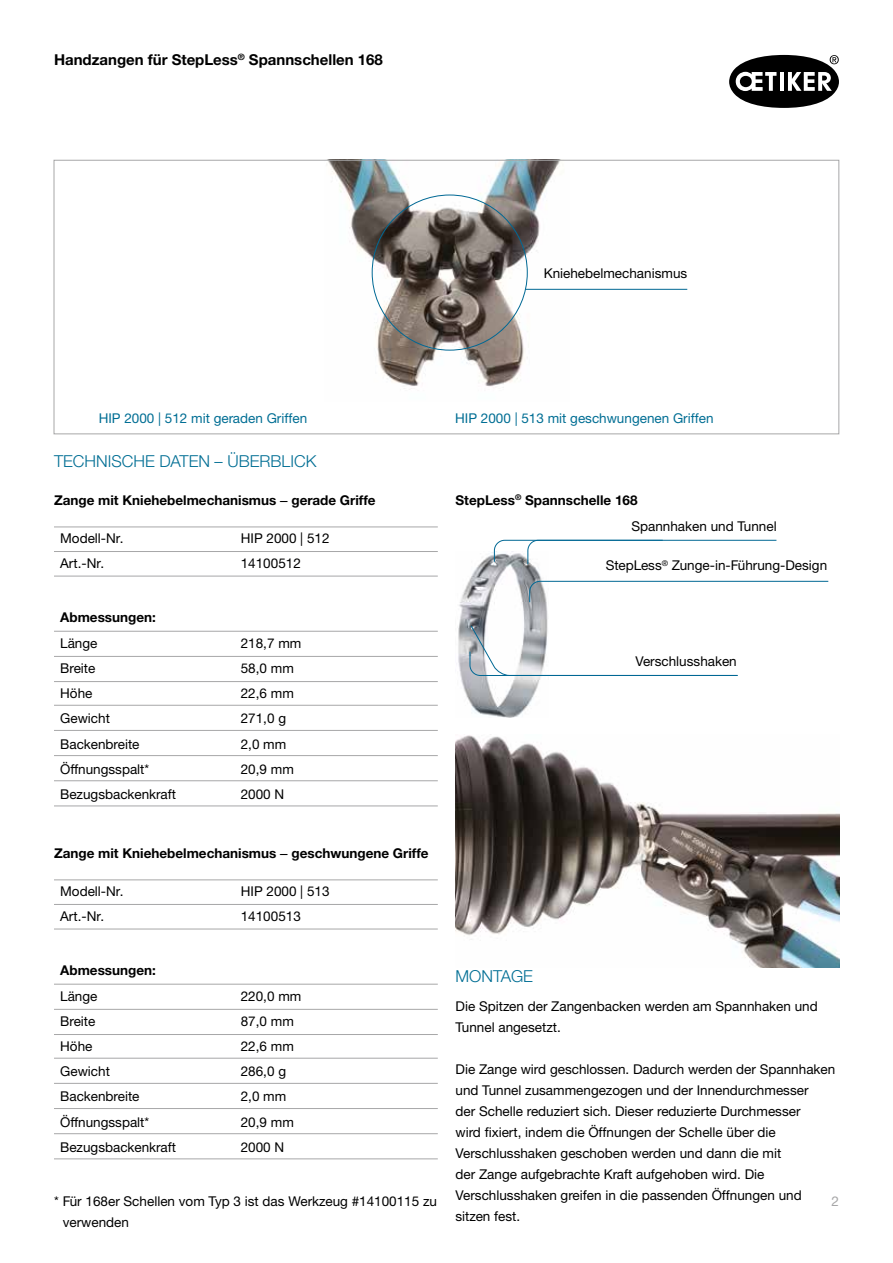
<style>
.page{position:relative;width:893px;height:1263px;background:#fff}
.page>*{position:absolute;margin:0;border:0;box-sizing:border-box;transform-origin:0 0}
.t1{font:300 16.5px "Helvetica Neue LTW1 G";color:#006e94}
.t2{font:700 15px "Helvetica Neue LTW1 G";color:#000}
.t3{font:13.5px/21px "Helvetica Neue LTW1 G";color:#000}
.t4{font:700 13.5px "Helvetica Neue LTW1 G";color:#000}
.t5{font:13.5px "Helvetica Neue LTW1 G";color:#006e94}
.t6{font:13.5px "Helvetica Neue LTW1 G";color:#a7a7a8}
.s1{font-family:"Arial";font-weight:400}
</style>
<div class="page">
<hr style="left:54px;top:527px;width:384px;height:1px;background:#a7a7a8">
<hr style="left:54px;top:551px;width:384px;height:1px;background:#a7a7a8">
<hr style="left:54px;top:576px;width:384px;height:1px;background:#a7a7a8">
<hr style="left:54px;top:631px;width:384px;height:1px;background:#a7a7a8">
<hr style="left:54px;top:656px;width:384px;height:1px;background:#a7a7a8">
<hr style="left:54px;top:681px;width:384px;height:1px;background:#a7a7a8">
<hr style="left:54px;top:705px;width:384px;height:1px;background:#a7a7a8">
<hr style="left:54px;top:730px;width:384px;height:1px;background:#a7a7a8">
<hr style="left:54px;top:755px;width:384px;height:1px;background:#a7a7a8">
<hr style="left:54px;top:780px;width:384px;height:1px;background:#a7a7a8">
<hr style="left:54px;top:805px;width:384px;height:1px;background:#a7a7a8">
<hr style="left:54px;top:879px;width:384px;height:1px;background:#a7a7a8">
<hr style="left:54px;top:904px;width:384px;height:1px;background:#a7a7a8">
<hr style="left:54px;top:929px;width:384px;height:1px;background:#a7a7a8">
<hr style="left:54px;top:984px;width:384px;height:1px;background:#a7a7a8">
<hr style="left:54px;top:1009px;width:384px;height:1px;background:#a7a7a8">
<hr style="left:54px;top:1034px;width:384px;height:1px;background:#a7a7a8">
<hr style="left:54px;top:1058px;width:384px;height:1px;background:#a7a7a8">
<hr style="left:54px;top:1083px;width:384px;height:1px;background:#a7a7a8">
<hr style="left:54px;top:1108px;width:384px;height:1px;background:#a7a7a8">
<hr style="left:54px;top:1133px;width:384px;height:1px;background:#a7a7a8">
<hr style="left:54px;top:1158px;width:384px;height:1px;background:#a7a7a8">
<svg style="left:729px;top:55px;width:110px;height:53px"></svg>
<img style="left:328px;top:162px;width:241px;height:227px">
<img style="left:458px;top:552px;width:90px;height:166px">
<img style="left:456px;top:735px;width:383px;height:232px">
<svg style="left:494px;top:539px;width:283px;height:26px"></svg>
<svg style="left:529px;top:580px;width:300px;height:23px"></svg>
<svg style="left:469px;top:625px;width:269px;height:51px"></svg>
<hr style="left:525px;top:289px;width:162px;height:1px;background:#006894">
<p class="t2" style="left:54px;top:50px;width:330px">Handzangen für StepLess<sup>®</sup> Spannschellen 168</p>
<p class="t3" style="left:544px;top:262px;width:145px">Kniehebelmechanismus</p>
<p class="t5" style="left:99px;top:409px;width:210px">HIP 2000 | 512 mit geraden Griffen</p>
<p class="t5" style="left:455px;top:409px;width:260px">HIP 2000 | 513 mit geschwungenen Griffen</p>
<p class="t1" style="left:54px;top:451px;width:264px">TECHNISCHE DATEN – ÜBERBLICK</p>
<p class="t4" style="left:54px;top:492px;width:323px">Zange mit Kniehebelmechanismus <span class="s1">‒</span> gerade Griffe</p>
<p class="t4" style="left:456px;top:492px;width:183px">StepLess<sup>®</sup> Spannschelle 168</p>
<p class="t3" style="left:60px;top:527px;width:65px">Modell‑Nr.</p>
<p class="t3" style="left:241px;top:527px;width:90px">HIP 2000 | 512</p>
<p class="t3" style="left:60px;top:552px;width:45px">Art.‑Nr.</p>
<p class="t3" style="left:241px;top:552px;width:62px">14100512</p>
<p class="t4" style="left:60px;top:609px;width:97px">Abmessungen:</p>
<p class="t3" style="left:60px;top:632px;width:39px">Länge</p>
<p class="t3" style="left:241px;top:632px;width:62px">218,7 mm</p>
<p class="t3" style="left:60px;top:657px;width:37px">Breite</p>
<p class="t3" style="left:241px;top:657px;width:55px">58,0 mm</p>
<p class="t3" style="left:60px;top:683px;width:34px">Höhe</p>
<p class="t3" style="left:241px;top:683px;width:55px">22,6 mm</p>
<p class="t3" style="left:60px;top:708px;width:51px">Gewicht</p>
<p class="t3" style="left:241px;top:708px;width:47px">271,0 g</p>
<p class="t3" style="left:60px;top:733px;width:81px">Backenbreite</p>
<p class="t3" style="left:241px;top:733px;width:47px">2,0 mm</p>
<p class="t3" style="left:60px;top:758px;width:91px">Öffnungsspalt*</p>
<p class="t3" style="left:241px;top:758px;width:55px">20,9 mm</p>
<p class="t3" style="left:60px;top:783px;width:117px">Bezugsbackenkraft</p>
<p class="t3" style="left:241px;top:783px;width:45px">2000 N</p>
<p class="t4" style="left:54px;top:845px;width:376px">Zange mit Kniehebelmechanismus <span class="s1">‒</span> geschwungene Griffe</p>
<p class="t3" style="left:60px;top:880px;width:65px">Modell‑Nr.</p>
<p class="t3" style="left:241px;top:880px;width:90px">HIP 2000 | 513</p>
<p class="t3" style="left:60px;top:905px;width:45px">Art.‑Nr.</p>
<p class="t3" style="left:241px;top:905px;width:62px">14100513</p>
<p class="t4" style="left:60px;top:962px;width:97px">Abmessungen:</p>
<p class="t3" style="left:60px;top:985px;width:39px">Länge</p>
<p class="t3" style="left:241px;top:985px;width:62px">220,0 mm</p>
<p class="t3" style="left:60px;top:1010px;width:37px">Breite</p>
<p class="t3" style="left:241px;top:1010px;width:55px">87,0 mm</p>
<p class="t3" style="left:60px;top:1036px;width:34px">Höhe</p>
<p class="t3" style="left:241px;top:1036px;width:55px">22,6 mm</p>
<p class="t3" style="left:60px;top:1061px;width:51px">Gewicht</p>
<p class="t3" style="left:241px;top:1061px;width:47px">286,0 g</p>
<p class="t3" style="left:60px;top:1086px;width:81px">Backenbreite</p>
<p class="t3" style="left:241px;top:1086px;width:47px">2,0 mm</p>
<p class="t3" style="left:60px;top:1111px;width:91px">Öffnungsspalt*</p>
<p class="t3" style="left:241px;top:1111px;width:55px">20,9 mm</p>
<p class="t3" style="left:60px;top:1136px;width:117px">Bezugsbackenkraft</p>
<p class="t3" style="left:241px;top:1136px;width:45px">2000 N</p>
<p class="t3" style="left:63px;top:1191px;width:376px;text-indent:-9px">* Für 168er Schellen vom Typ 3 ist das Werkzeug #14100115 zu verwenden</p>
<p class="t3" style="left:631px;top:515px;width:147px">Spannhaken und Tunnel</p>
<p class="t3" style="left:606px;top:555px;width:223px">StepLess<sup>®</sup> Zunge‑in‑Führung‑Design</p>
<p class="t3" style="left:635px;top:651px;width:103px">Verschlusshaken</p>
<p class="t1" style="left:455px;top:966px;width:79px">MONTAGE</p>
<p class="t3" style="left:455px;top:995px;width:364px">Die Spitzen der Zangenbacken werden am Spannhaken und<br>Tunnel angesetzt.</p>
<p class="t3" style="left:455px;top:1058px;width:381px">Die Zange wird geschlossen. Dadurch werden der Spannhaken und Tunnel zusammengezogen und der Innendurchmesser<br>der Schelle reduziert sich. Dieser reduzierte Durchmesser<br>wird fixiert, indem die Öffnungen der Schelle über die Verschlusshaken geschoben werden und dann die mit<br>der Zange aufgebrachte Kraft aufgehoben wird. Die Verschlusshaken greifen in die passenden Öffnungen und sitzen fest.</p>
<p class="t6" style="left:831px;top:1193px;width:9px">2</p>
</div>
